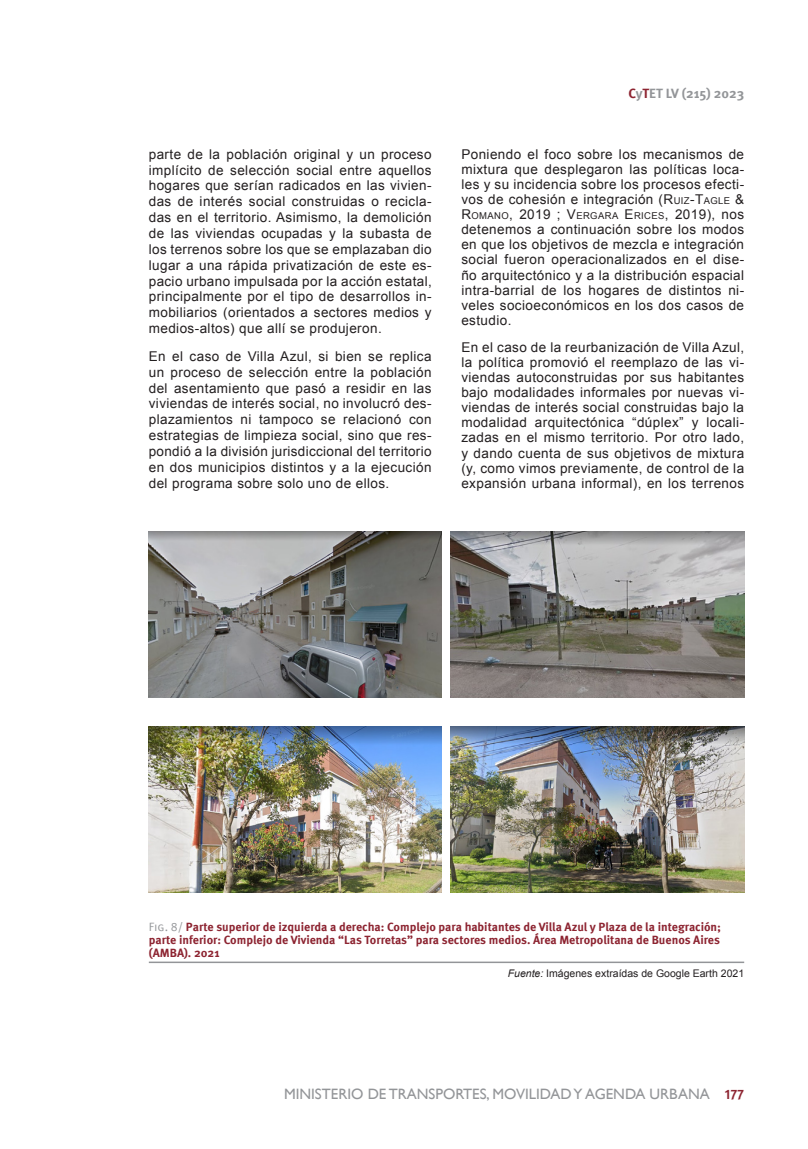
<style>
.page{position:relative;width:808px;height:1149px;background:#fff}
.page>*{position:absolute;margin:0;border:0;box-sizing:border-box;transform-origin:0 0}
.t1{font:15px "Gill Sans";color:#939598}
.parrafo{font:13.5px/15.9px "Arial";letter-spacing:.03em;color:#231f20;text-align:justify}
.t2{font:700 13.5px "Meta Pro";color:#939598}
.piefiguracontenido{font:700 12px/13.2px "Meta Pro";color:#8d2431;text-align:justify}
.Fuente{font:10.5px "Arial";color:#231f20}
.parrafo-2{font:9.45px "Arial";letter-spacing:.045em;color:#231f20}
.s1{color:#8d2431}
.s2{font-style:inherit}
.s3{font-size:9.45px}
.s4{font-size:13.5px}
.s5{font-weight:400;color:#939598}
.s6{font-style:italic}
.s7{font-family:"Meta Pro";font-weight:700;font-size:13.5px;color:#8d2431}
</style>
<div class="page">
<img style="left:148px;top:531px;width:294px;height:166px">
<img style="left:148px;top:726px;width:294px;height:166px">
<img style="left:451px;top:531px;width:293px;height:166px">
<img style="left:451px;top:726px;width:293px;height:166px">
<hr style="left:149px;top:961px;width:595px;height:1px;background:#939598">
<p class="parrafo" style="left:149px;top:146px;width:284px">parte de la población original y un proceso implícito de selección social entre aquellos hogares que serían radicados en las vivien&shy;das de interés social construidas o recicla&shy;das en el territorio. Asimismo, la demolición de las viviendas ocupadas y la subasta de los terrenos sobre los que se emplazaban dio lugar a una rápida privatización de este es&shy;pacio urbano impulsada por la acción estatal, principalmente por el tipo de desarrollos in&shy;mobiliarios (orientados a sectores medios y medios-altos) que allí se produjeron.</p>
<p class="parrafo" style="left:149px;top:348px;width:284px">En el caso de Villa Azul, si bien se replica un proceso de selección entre la población del asentamiento que pasó a residir en las viviendas de interés social, no involucró des&shy;plazamientos ni tampoco se relacionó con estrategias de limpieza social, sino que res&shy;pondió a la división jurisdiccional del territorio en dos municipios distintos y a la ejecución del programa sobre solo uno de ellos.</p>
<p class="t2" style="left:628px;top:83px;width:117px"><span class="s1">C</span>y<span class="s1">T</span>ET LV (215) 2023</p>
<p class="parrafo" style="left:461px;top:146px;width:284px;line-height:15.1px">Poniendo el foco sobre los mecanismos de mixtura que desplegaron las políticas loca&shy;les y su incidencia sobre los procesos efecti&shy;vos de cohesión e integración (<span class="s2">R</span><span class="s3">UIZ</span><span class="s2">-T</span><span class="s3">AGLE</span> <span class="s2">&amp;</span></p>
<p class="parrafo-2" style="left:461px;top:209px;width:284px"><span class="s4">R</span>OMANO<span class="s4">, 2019</span> <span class="s4">;</span> <span class="s4">V</span>ERGARA <span class="s4">E</span> RICES<span class="s4">, 2019</span><span class="s4">), nos</span></p>
<p class="parrafo" style="left:461px;top:222px;width:284px;line-height:15.1px">detenemos a continuación sobre los modos en que los objetivos de mezcla e integración social fueron operacionalizados en el dise&shy;ño arquitectónico y a la distribución espacial intra-barrial de los hogares de distintos ni&shy;veles socioeconómicos en los dos casos de estudio.</p>
<p class="parrafo" style="left:461px;top:339px;width:284px;line-height:15.1px">En el caso de la reurbanización de Villa Azul, la política promovió el reemplazo de las vi&shy;viendas autoconstruidas por sus habitantes bajo modalidades informales por nuevas vi&shy;viendas de interés social construidas bajo la modalidad arquitectónica “dúplex” y locali&shy;zadas en el mismo territorio. Por otro lado, y dando cuenta de sus objetivos de mixtura (y, como vimos previamente, de control de la expansión urbana informal), en los terrenos</p>
<p class="piefiguracontenido" style="left:149px;top:919px;width:574px"><span class="s5">Fig. 8/</span> Parte superior de izquierda a derecha: Complejo para habitantes de Villa Azul y Plaza de la integración; parte inferior: Complejo de Vivienda “Las Torretas” para sectores medios. Área Metropolitana de Buenos Aires (AMBA). 2021</p>
<p class="Fuente" style="left:508px;top:966px;width:238px"><span class="s6">Fuente:</span> Imágenes extraídas de Google Earth 2021</p>
<p class="t1" style="left:284px;top:1084px;width:462px">MINISTERIO DE TRANSPORTES, MOVILIDAD Y AGENDA URBANA <span class="s7">177</span></p>
</div>
